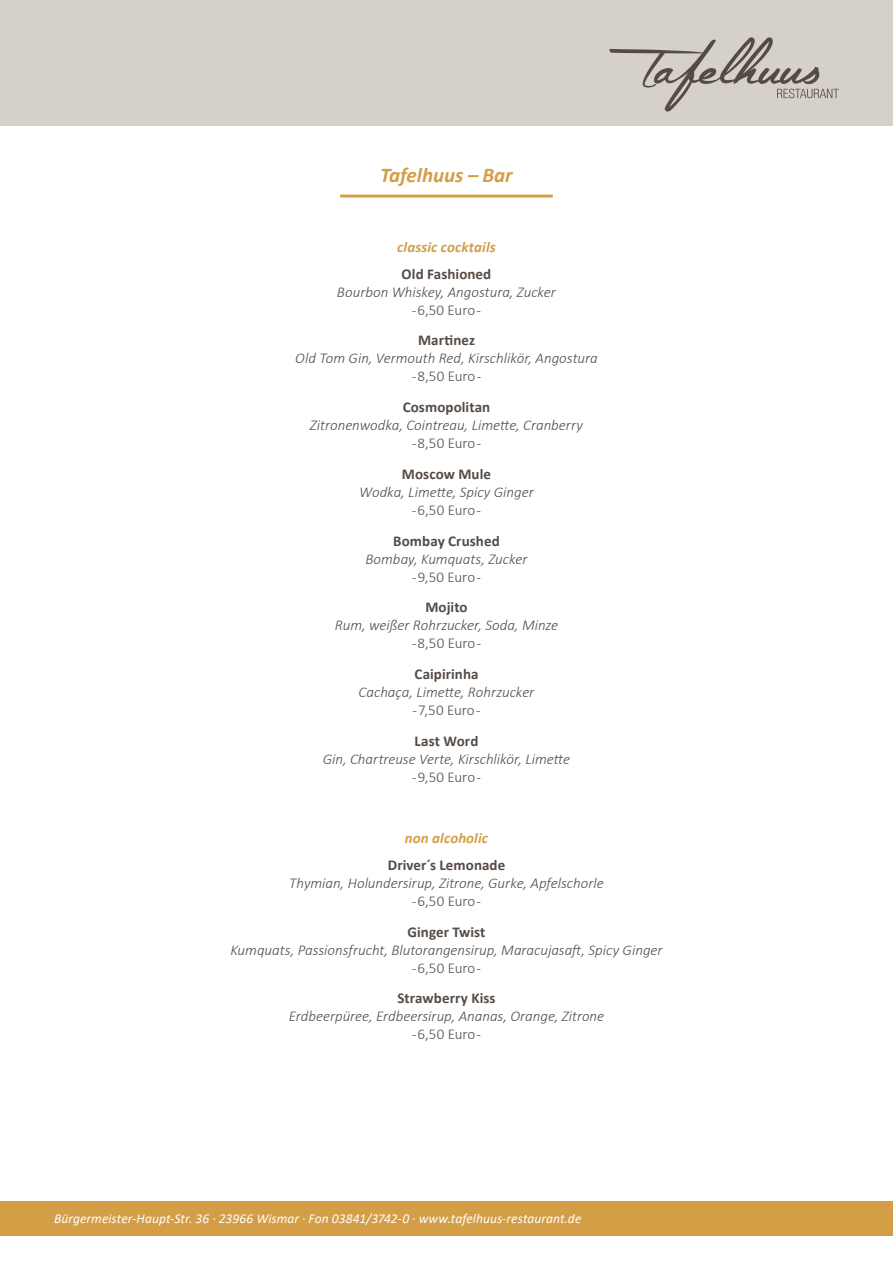
<style>
.page{position:relative;width:893px;height:1263px;background:#fff}
.page>*{position:absolute;margin:0;border:0;box-sizing:border-box;transform-origin:0 0}
.t1{font:italic 700 21px "Calibri";color:#d39e46}
.t2{font:italic 300 15px "Calibri";color:#544b45}
.t3{font:700 15px "Calibri";letter-spacing:.005em;color:#544b45}
.t4{font:300 15px "Calibri";color:#544b45}
.t5{font:italic 700 15px "Calibri";letter-spacing:.005em;color:#d39e46}
.t6{font:italic 13.5px "Calibri";letter-spacing:.005em;color:#fff}
</style>
<div class="page">
<div style="left:0;top:0;width:893px;height:125px;background:#d6d1c8"></div>
<svg style="left:609px;top:37px;width:230px;height:75px"></svg>
<hr style="left:340px;top:195px;width:213px;height:3px;background:#d39e46">
<div style="left:0;top:1201px;width:893px;height:35px;background:#d39e46"></div>
<h1 class="t1" style="left:380px;top:160px;width:134px">Tafelhuus – Bar</h1>
<p class="t5" style="left:397px;top:236px;width:100px">classic cocktails</p>
<p class="t3" style="left:402px;top:263px;width:91px">Old Fashioned</p>
<p class="t2" style="left:337px;top:282px;width:220px">Bourbon Whiskey, Angostura, Zucker</p>
<p class="t4" style="left:412px;top:300px;width:71px">- 6,50 Euro -</p>
<p class="t3" style="left:418px;top:330px;width:58px">Martinez</p>
<p class="t2" style="left:295px;top:349px;width:304px">Old Tom Gin, Vermouth Red, Kirschlikör, Angostura</p>
<p class="t4" style="left:412px;top:367px;width:71px">- 8,50 Euro -</p>
<p class="t3" style="left:403px;top:396px;width:89px">Cosmopolitan</p>
<p class="t2" style="left:310px;top:416px;width:275px">Zitronenwodka, Cointreau, Limette, Cranberry</p>
<p class="t4" style="left:412px;top:434px;width:71px">- 8,50 Euro -</p>
<p class="t3" style="left:402px;top:463px;width:91px">Moscow Mule</p>
<p class="t2" style="left:359px;top:482px;width:176px">Wodka, Limette, Spicy Ginger</p>
<p class="t4" style="left:412px;top:500px;width:71px">- 6,50 Euro -</p>
<p class="t3" style="left:393px;top:530px;width:108px">Bombay Crushed</p>
<p class="t2" style="left:365px;top:549px;width:164px">Bombay, Kumquats, Zucker</p>
<p class="t4" style="left:412px;top:567px;width:71px">- 9,50 Euro -</p>
<p class="t3" style="left:425px;top:597px;width:44px">Mojito</p>
<p class="t2" style="left:335px;top:616px;width:225px">Rum, weißer Rohrzucker, Soda, Minze</p>
<p class="t4" style="left:412px;top:634px;width:71px">- 8,50 Euro -</p>
<p class="t3" style="left:414px;top:663px;width:66px">Caipirinha</p>
<p class="t2" style="left:359px;top:683px;width:177px">Cachaça, Limette, Rohrzucker</p>
<p class="t4" style="left:412px;top:701px;width:70px">- 7,50 Euro -</p>
<p class="t3" style="left:415px;top:730px;width:65px">Last Word</p>
<p class="t2" style="left:323px;top:749px;width:249px">Gin, Chartreuse Verte, Kirschlikör, Limette</p>
<p class="t4" style="left:412px;top:767px;width:71px">- 9,50 Euro -</p>
<p class="t5" style="left:405px;top:828px;width:85px">non alcoholic</p>
<p class="t3" style="left:388px;top:854px;width:119px">Driver´s Lemonade</p>
<p class="t2" style="left:289px;top:873px;width:316px">Thymian, Holundersirup, Zitrone, Gurke, Apfelschorle</p>
<p class="t4" style="left:412px;top:891px;width:71px">- 6,50 Euro -</p>
<p class="t3" style="left:407px;top:921px;width:79px">Ginger Twist</p>
<p class="t2" style="left:230px;top:940px;width:434px">Kumquats, Passionsfrucht, Blutorangensirup, Maracujasaft, Spicy Ginger</p>
<p class="t4" style="left:412px;top:958px;width:71px">- 6,50 Euro -</p>
<p class="t3" style="left:397px;top:988px;width:100px">Strawberry Kiss</p>
<p class="t2" style="left:289px;top:1007px;width:317px">Erdbeerpüree, Erdbeersirup, Ananas, Orange, Zitrone</p>
<p class="t4" style="left:412px;top:1025px;width:71px">- 6,50 Euro -</p>
<p class="t6" style="left:54px;top:1209px;width:529px">Bürgermeister-Haupt-Str. 36 · 23966 Wismar · Fon 03841/3742-0 · www.tafelhuus-restaurant.de</p>
</div>
